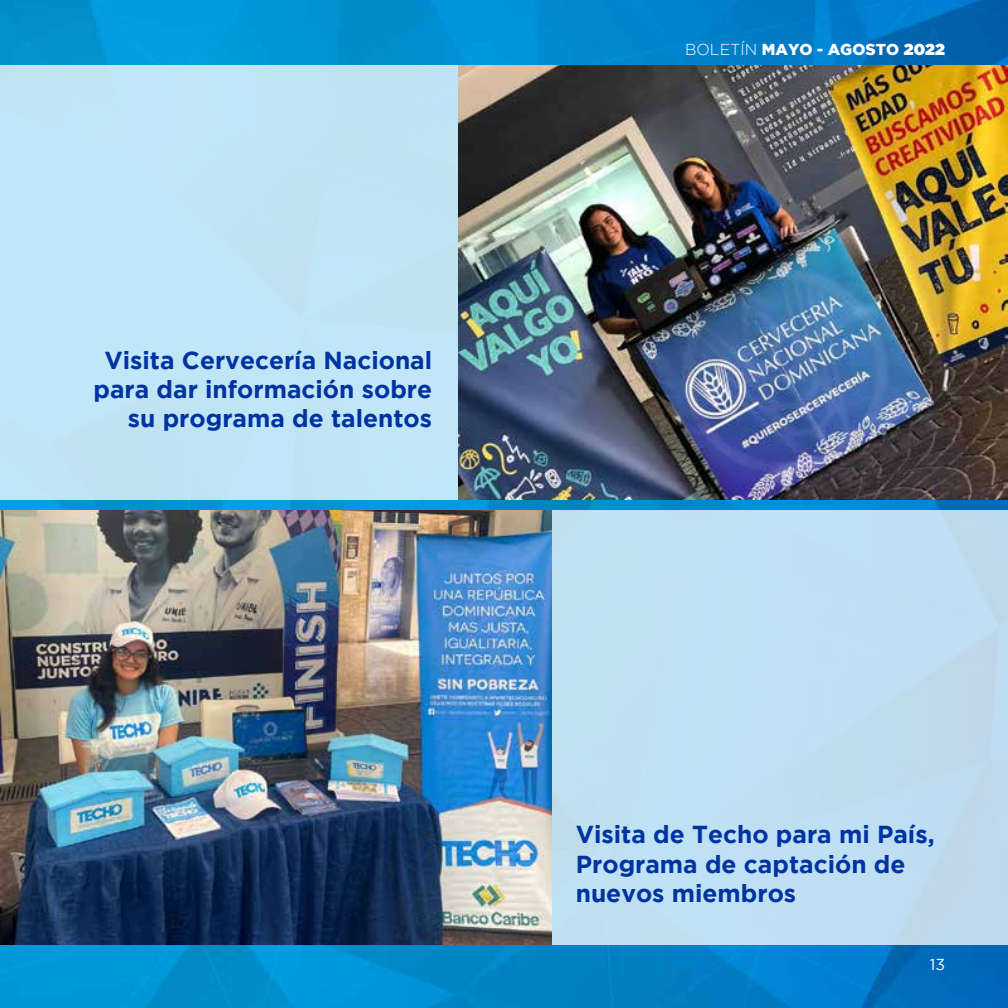
<style>
.page{position:relative;width:1008px;height:1008px;background:#fff}
.page>*{position:absolute;margin:0;border:0;box-sizing:border-box;transform-origin:0 0}
.t1{font:700 24.5px/29.4px "Gotham HTF";color:#0033a1;text-align:right}
.t2{font:900 15.75px "Gotham HTF";color:#fff}
.t3{font:15.75px "Gotham HTF";color:#fff}
.s1{font-weight:300}
.s2{font-style:inherit}
</style>
<div class="page">
<img style="left:0;top:0;width:1008px;height:1008px">
<div style="left:0;top:65px;width:1008px;height:435px;background:#bfe6f6"></div>
<img style="left:458px;top:65px;width:550px;height:435px">
<div style="left:0;top:511px;width:1008px;height:434px;background:#bfe0f2"></div>
<img style="left:0;top:511px;width:551px;height:434px">
<p class="t1" style="left:93px;top:345px;width:340px">Visita Cervecería Nacional para dar información sobre su programa de talentos</p>
<p class="t2" style="left:685px;top:40px;width:261px"><span class="s1">BOLETÍN</span> MAYO - AGOSTO <span class="s2">2022</span></p>
<p class="t1" style="left:576px;top:819px;width:360px;text-align:left">Visita de Techo para mi País,<br>Programa de captación de nuevos miembros</p>
<p class="t3" style="left:930px;top:956px;width:17px">13</p>
</div>
